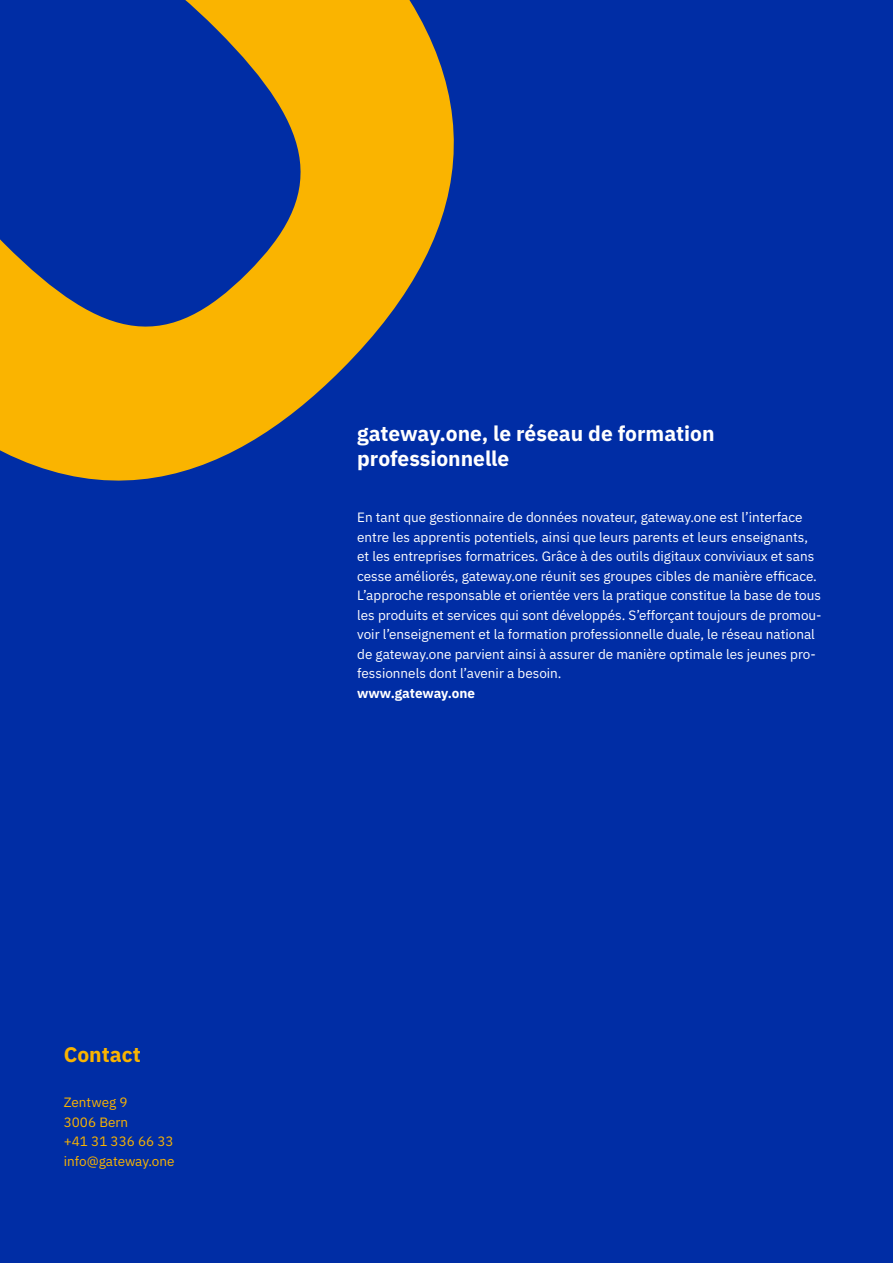
<style>
.page{position:relative;width:893px;height:1263px;background:#002da5}
.page>*{position:absolute;margin:0;border:0;box-sizing:border-box;transform-origin:0 0}
.t1{font:700 21px/25.2px "IBM Plex Sans";color:#fff}
.t2{font:700 21px "IBM Plex Sans";color:#fab400}
.t3{font:13.5px/19.5px "IBM Plex Sans";color:#fff}
.t4{font:13.5px/19.5px "IBM Plex Sans";color:#fab400}
.t5{font:700 13.5px "IBM Plex Sans";letter-spacing:-.005em;color:#fff}
</style>
<div class="page">
<svg style="left:0;top:0;width:454px;height:481px"></svg>
<h1 class="t2" style="left:64px;top:1038px;width:78px">Contact</h1>
<p class="t4" style="left:64px;top:1091px;width:112px">Zentweg 9<br>3006 Bern<br>+41 31 336 66 33 info@gateway.one</p>
<h1 class="t1" style="left:357px;top:419px;width:359px">gateway.one, le réseau de formation professionnelle</h1>
<p class="t3" style="left:357px;top:506px;width:466px">En tant que gestionnaire de données novateur, gateway.one est l’interface entre les apprentis potentiels, ainsi que leurs parents et leurs enseignants, et les entreprises formatrices. Grâce à des outils digitaux conviviaux et sans cesse améliorés, gateway.one réunit ses groupes cibles de manière efficace.<br>L’approche responsable et orientée vers la pratique constitue la base de tous les produits et services qui sont développés. S’efforçant toujours de promou&shy;voir l’enseignement et la formation professionnelle duale, le réseau national de gateway.one parvient ainsi à assurer de manière optimale les jeunes pro&shy;fessionnels dont l’avenir a besoin.</p>
<p class="t5" style="left:357px;top:682px;width:119px">www.gateway.one</p>
</div>
